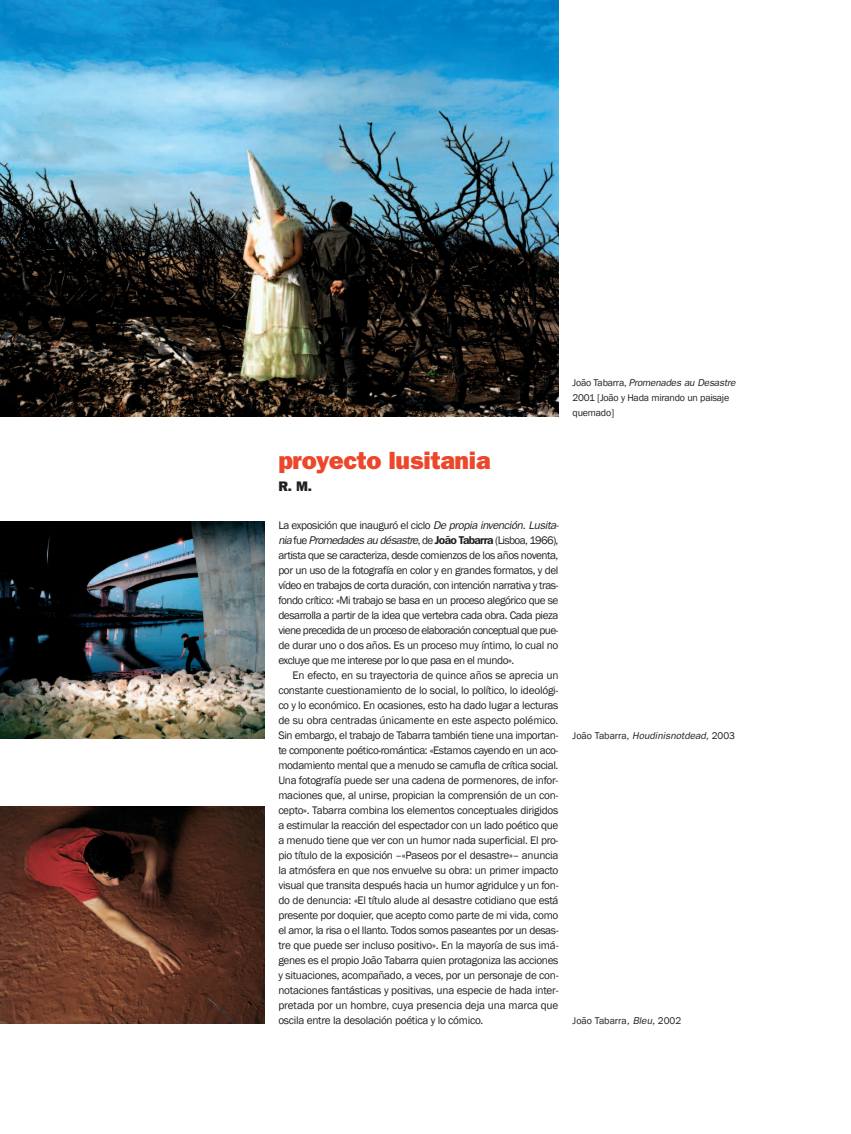
<style>
.page{position:relative;width:851px;height:1134px;background:#fff}
.page>*{position:absolute;margin:0;border:0;box-sizing:border-box;transform-origin:0 0}
.t1{font:800 25px "Franklin Gothic";letter-spacing:-.01em;color:#ed472b}
.t2{font:800 13.75px "Franklin Gothic IT Cby BT";color:#231f20}
.t3{font:11.25px/15px "Franklin Gothic";letter-spacing:-.025em;color:#231f20;text-align:justify}
.t4{font:10px/15px "Franklin Gothic";letter-spacing:-.025em;color:#231f20}
.t5{font:10px "Franklin Gothic";color:#231f20}
.s1{font-style:italic}
.s2{font-family:"Franklin Gothic IT Cby BT";font-weight:600}
</style>
<div class="page">
<img style="left:0;top:0;width:558px;height:417px">
<img style="left:0;top:806px;width:264px;height:218px">
<img style="left:0;top:521px;width:264px;height:218px">
<h1 class="t1" style="left:278px;top:452px;width:214px">proyecto lusitania</h1>
<p class="t2" style="left:278px;top:482px;width:35px">R. M.</p>
<p class="t3" style="left:278px;top:517px;width:282px">La exposición que inauguró el ciclo <span class="s1">De propia invención. Lusita&shy;nia</span> fue <span class="s1">Promedades au désastre</span>, de <span class="s2">João Tabarra</span> (Lisboa, 1966), artista que se caracteriza, desde comienzos de los años noventa, por un uso de la fotografía en color y en grandes formatos, y del vídeo en trabajos de corta duración, con intención narrativa y tras&shy;fondo crítico: «Mi trabajo se basa en un proceso alegórico que se desarrolla a partir de la idea que vertebra cada obra. Cada pieza viene precedida de un proceso de elaboración conceptual que pue&shy;de durar uno o dos años. Es un proceso muy íntimo, lo cual no excluye que me interese por lo que pasa en el mundo».</p>
<p class="t3" style="left:278px;top:667px;width:281px;text-indent:14px">En efecto, en su trayectoria de quince años se aprecia un constante cuestionamiento de lo social, lo político, lo ideológi&shy;co y lo económico. En ocasiones, esto ha dado lugar a lecturas de su obra centradas únicamente en este aspecto polémico.<br>Sin embargo, el trabajo de Tabarra también tiene una importan&shy;te componente poético-romántica: «Estamos cayendo en un aco&shy;modamiento mental que a menudo se camufla de crítica social. una fotografía puede ser una cadena de pormenores, de infor&shy;maciones que, al unirse, propician la comprensión de un con&shy;cepto». Tabarra combina los elementos conceptuales dirigidos a estimular la reacción del espectador con un lado poético que a menudo tiene que ver con un humor nada superficial. El pro&shy;pio título de la exposición –«Paseos por el desastre»– anuncia la atmósfera en que nos envuelve su obra: un primer impacto visual que transita después hacia un humor agridulce y un fon&shy;do de denuncia: «El título alude al desastre cotidiano que está presente por doquier, que acepto como parte de mi vida, como el amor, la risa o el llanto. Todos somos paseantes por un desas&shy;tre que puede ser incluso positivo». En la mayoría de sus imá&shy;genes es el propio João Tabarra quien protagoniza las acciones y situaciones, acompañado, a veces, por un personaje de con&shy;notaciones fantásticas y positivas, una especie de hada inter&shy;pretada por un hombre, cuya presencia deja una marca que oscila entre la desolación poética y lo cómico.</p>
<p class="t4" style="left:572px;top:375px;width:164px">João Tabarra, <span class="s1">Promenades au Desastre<br></span>2001 [João y Hada mirando un paisaje quemado]</p>
<p class="t5" style="left:572px;top:730px;width:164px">João Tabarra, <span class="s1">Houdinisnotdead,</span> 2003</p>
<p class="t5" style="left:572px;top:1015px;width:110px">João Tabarra<span class="s1">, Bleu,</span> 2002</p>
</div>
